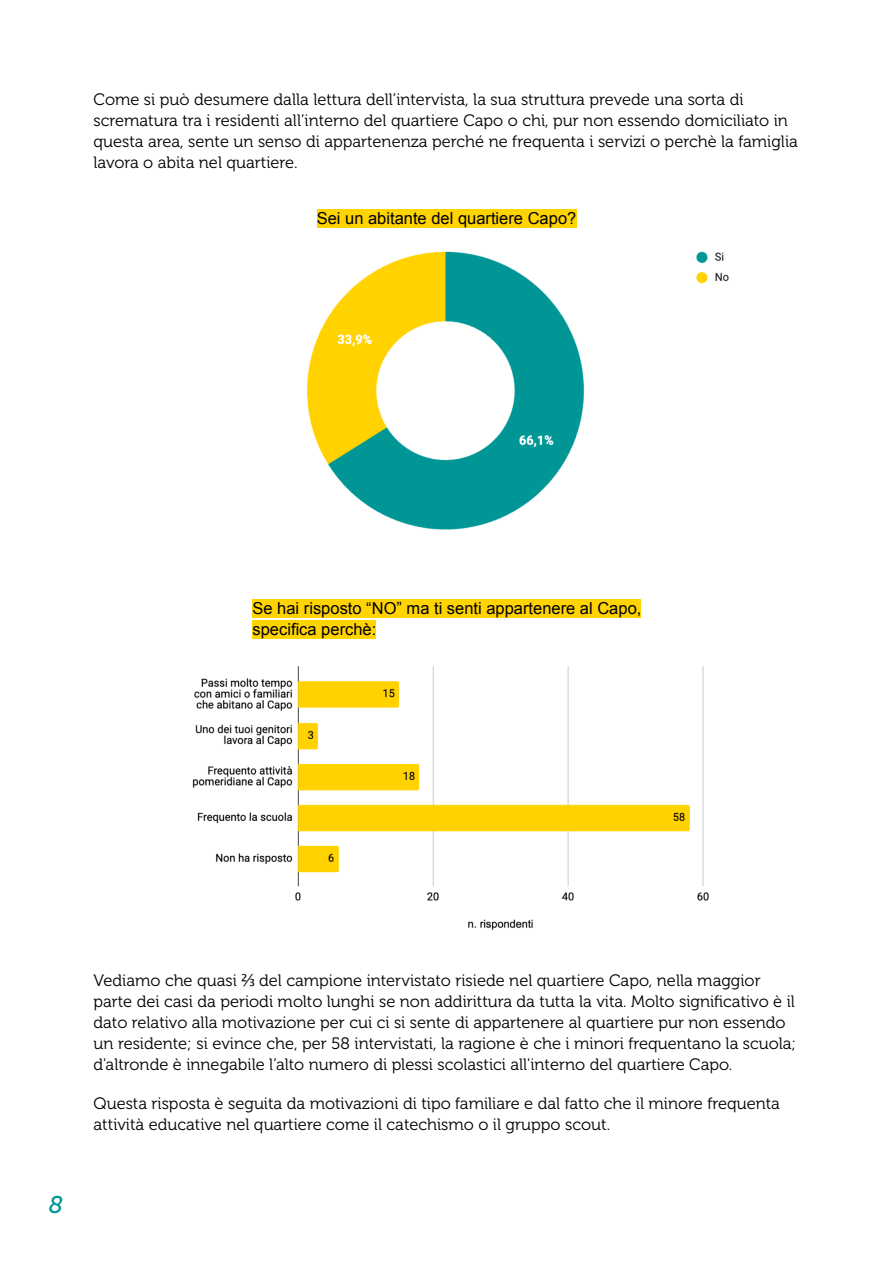
<style>
.page{position:relative;width:893px;height:1263px;background:#fff}
.page>*{position:absolute;margin:0;border:0;box-sizing:border-box;transform-origin:0 0}
.t1{font:italic 24px "Museo Sans 500";color:#009898}
.t2{font:16.5px "Museo 300";color:#000}
.t3{font:16.5px "Arial";color:#000}
.s1{font-family:"Lucida Grande"}
</style>
<div class="page">
<img style="left:307px;top:251px;width:422px;height:279px">
<img style="left:192px;top:666px;width:517px;height:264px">
<div style="left:317px;top:209px;width:259px;height:19px;background:#ffd400"></div>
<div style="left:253px;top:599px;width:388px;height:19px;background:#ffd400"></div>
<div style="left:253px;top:620px;width:123px;height:19px;background:#ffd400"></div>
<p class="t2" style="left:94px;top:93px;width:651px">Come si può desumere dalla lettura dell’intervista, la sua struttura prevede una sorta di</p>
<p class="t2" style="left:94px;top:114px;width:696px">scrematura tra i residenti all’interno del quartiere Capo o chi, pur non essendo domiciliato in</p>
<p class="t2" style="left:94px;top:135px;width:706px">questa area, sente un senso di appartenenza perché ne frequenta i servizi o perchè la famiglia</p>
<p class="t2" style="left:94px;top:156px;width:206px">lavora o abita nel quartiere.</p>
<p class="t3" style="left:317px;top:212px;width:261px">Sei un abitante del quartiere Capo?</p>
<p class="t3" style="left:253px;top:602px;width:390px">Se hai risposto “NO” ma ti senti appartenere al Capo,</p>
<p class="t3" style="left:253px;top:623px;width:125px">specifica perchè:</p>
<p class="t1" style="left:49px;top:1195px;width:16px">8</p>
<p class="t2" style="left:94px;top:974px;width:669px">Vediamo che quasi <span class="s1">⅔</span> del campione intervistato risiede nel quartiere Capo, nella maggior</p>
<p class="t2" style="left:94px;top:995px;width:703px">parte dei casi da periodi molto lunghi se non addirittura da tutta la vita. Molto significativo è il</p>
<p class="t2" style="left:94px;top:1016px;width:693px">dato relativo alla motivazione per cui ci si sente di appartenere al quartiere pur non essendo</p>
<p class="t2" style="left:94px;top:1037px;width:704px">un residente; si evince che, per 58 intervistati, la ragione è che i minori frequentano la scuola;</p>
<p class="t2" style="left:94px;top:1058px;width:640px">d'altronde è innegabile l’alto numero di plessi scolastici all'interno del quartiere Capo.</p>
<p class="t2" style="left:94px;top:1097px;width:688px">Questa risposta è seguita da motivazioni di tipo familiare e dal fatto che il minore frequenta</p>
<p class="t2" style="left:94px;top:1118px;width:518px">attività educative nel quartiere come il catechismo o il gruppo scout.</p>
</div>
